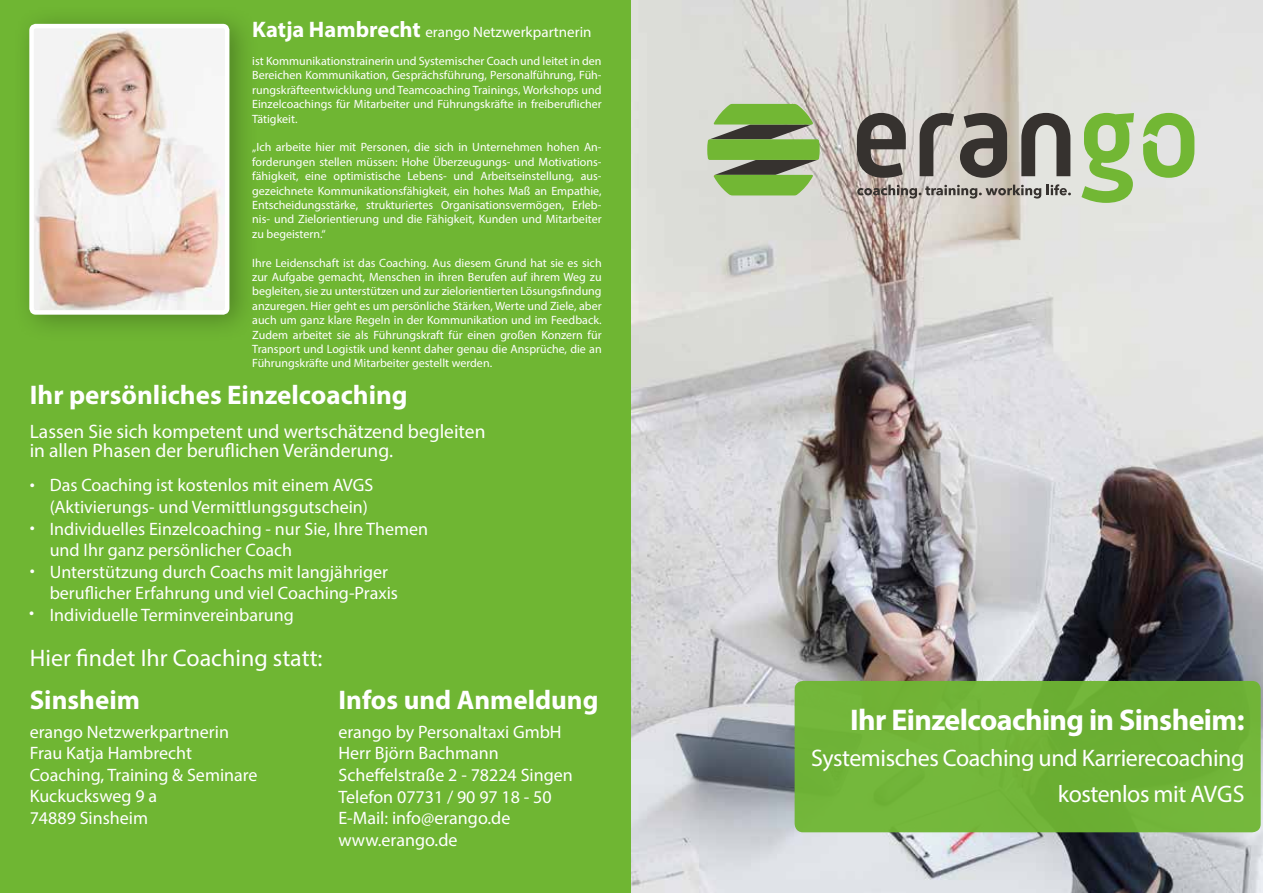
<style>
.page{position:relative;width:1263px;height:893px;background:#fff}
.page>*{position:absolute;margin:0;border:0;box-sizing:border-box;transform-origin:0 0}
.t1{font:700 30px "Myriad Pro";letter-spacing:-.02em;color:#fff}
.t2{font:700 27px "Myriad Pro";color:#fff}
.t3{font:24px/36px "Myriad Pro";letter-spacing:-.02em;color:#fff;text-align:right}
.t4{font:24px "Myriad Pro";color:#fff}
.t5{font:19.5px/19.5px "Myriad Pro";color:#fff}
.t6{font:18px/21.6px "Myriad Pro";color:#fff}
.t7{font:15px "Myriad Pro";color:#fff}
.t8{font:12px/14.4px "Myriad Pro";color:#fff;text-align:justify}
.s1{font-weight:700;font-size:22.5px}
</style>
<div class="page">
<div style="left:0;top:0;width:632px;height:893px;background:#6fb633"></div>
<img style="left:632px;top:0;width:631px;height:893px">
<div style="left:795px;top:681px;width:466px;height:151px;background:#6fb633;border-radius:9px"></div>
<svg style="left:857px;top:185px;width:184px;height:14px"></svg>
<svg style="left:1047px;top:184px;width:24px;height:11px"></svg>
<svg style="left:707px;top:104px;width:113px;height:91px"></svg>
<svg style="left:857px;top:113px;width:49px;height:65px"></svg>
<svg style="left:920px;top:113px;width:34px;height:63px"></svg>
<svg style="left:960px;top:113px;width:47px;height:65px"></svg>
<svg style="left:1021px;top:113px;width:49px;height:63px"></svg>
<svg style="left:1081px;top:113px;width:53px;height:90px"></svg>
<svg style="left:1143px;top:113px;width:51px;height:65px"></svg>
<div style="left:12px;top:4px;width:248px;height:339px;background:#000;opacity:.28"></div>
<img style="left:34px;top:29px;width:190px;height:281px">
<div style="left:29px;top:24px;width:200px;height:291px;border:4px solid #fff;border-radius:4px"></div>
<p class="t7" style="left:252px;top:23px;width:341px"><span class="s1">Katja Hambrecht</span> erango Netzwerkpartnerin</p>
<p class="t8" style="left:252px;top:54px;width:351px">ist Kommunikationstrainerin und Systemischer Coach und leitet in den Bereichen Kommunikation, Gesprächsführung, Personalführung, Füh&shy;rungskräfteentwicklung und Teamcoaching Trainings, Workshops und Einzelcoachings für Mitarbeiter und Führungskräfte in freiberuflicher Tätigkeit.</p>
<p class="t8" style="left:252px;top:140px;width:351px">„Ich arbeite hier mit Personen, die sich in Unternehmen hohen An&shy;forderungen stellen müssen: Hohe Überzeugungs- und Motivations&shy;fähigkeit, eine optimistische Lebens- und Arbeitseinstellung, aus&shy;gezeichnete Kommunikationsfähigkeit, ein hohes Maß an Empathie, Entscheidungsstärke, strukturiertes Organisationsvermögen, Erleb&shy;nis- und Zielorientierung und die Fähigkeit, Kunden und Mitarbeiter zu begeistern.“</p>
<p class="t8" style="left:252px;top:255px;width:351px">Ihre Leidenschaft ist das Coaching. Aus diesem Grund hat sie es sich zur Aufgabe gemacht, Menschen in ihren Berufen auf ihrem Weg zu begleiten, sie zu unterstützen und zur zielorientierten Lösungsfindung anzuregen. Hier geht es um persönliche Stärken, Werte und Ziele, aber auch um ganz klare Regeln in der Kommunikation und im Feedback.<br>Zudem arbeitet sie als Führungskraft für einen großen Konzern für Transport und Logistik und kennt daher genau die Ansprüche, die an Führungskräfte und Mitarbeiter gestellt werden.</p>
<h2 class="t2" style="left:30px;top:378px;width:379px">Ihr persönliches Einzelcoaching</h2>
<h3 class="t5" style="left:30px;top:421px;width:457px">Lassen Sie sich kompetent und wertschätzend begleiten in allen Phasen der beruflichen Veränderung.</h3>
<h3 class="t6" style="left:30px;top:473px;width:7px">•</h3>
<h3 class="t6" style="left:30px;top:516px;width:7px">•</h3>
<h3 class="t6" style="left:30px;top:559px;width:7px">•</h3>
<h3 class="t6" style="left:29px;top:601px;width:7px">•</h3>
<p class="t6" style="left:50px;top:474px;width:380px">Das Coaching ist kostenlos mit einem AVGS (Aktivierungs- und Vermittlungsgutschein)<br>Individuelles Einzelcoaching - nur Sie, Ihre Themen und Ihr ganz persönlicher Coach<br>Unterstützung durch Coachs mit langjähriger beruflicher Erfahrung und viel Coaching-Praxis Individuelle Terminvereinbarung</p>
<h3 class="t4" style="left:30px;top:643px;width:294px">Hier findet Ihr Coaching statt:</h3>
<h2 class="t2" style="left:30px;top:682px;width:112px">Sinsheim</h2>
<h3 class="t6" style="left:30px;top:720px;width:229px">erango Netzwerkpartnerin<br>Frau Katja Hambrecht<br>Coaching, Training &amp; Seminare<br>Kuckucksweg 9 a<br>74889 Sinsheim</h3>
<h2 class="t2" style="left:338px;top:682px;width:262px">Infos und Anmeldung</h2>
<h3 class="t6" style="left:338px;top:721px;width:236px">erango by Personaltaxi GmbH<br>Herr Björn Bachmann<br>Scheffelstraße 2 - 78224 Singen<br>Telefon 07731 / 90 97 18 - 50<br>E-Mail: info@erango.de www.erango.de</h3>
<h1 class="t1" style="left:850px;top:700px;width:396px">Ihr Einzelcoaching in Sinsheim:</h1>
<h3 class="t3" style="left:811px;top:739px;width:435px">Systemisches Coaching und Karrierecoaching kostenlos mit AVGS</h3>
</div>
